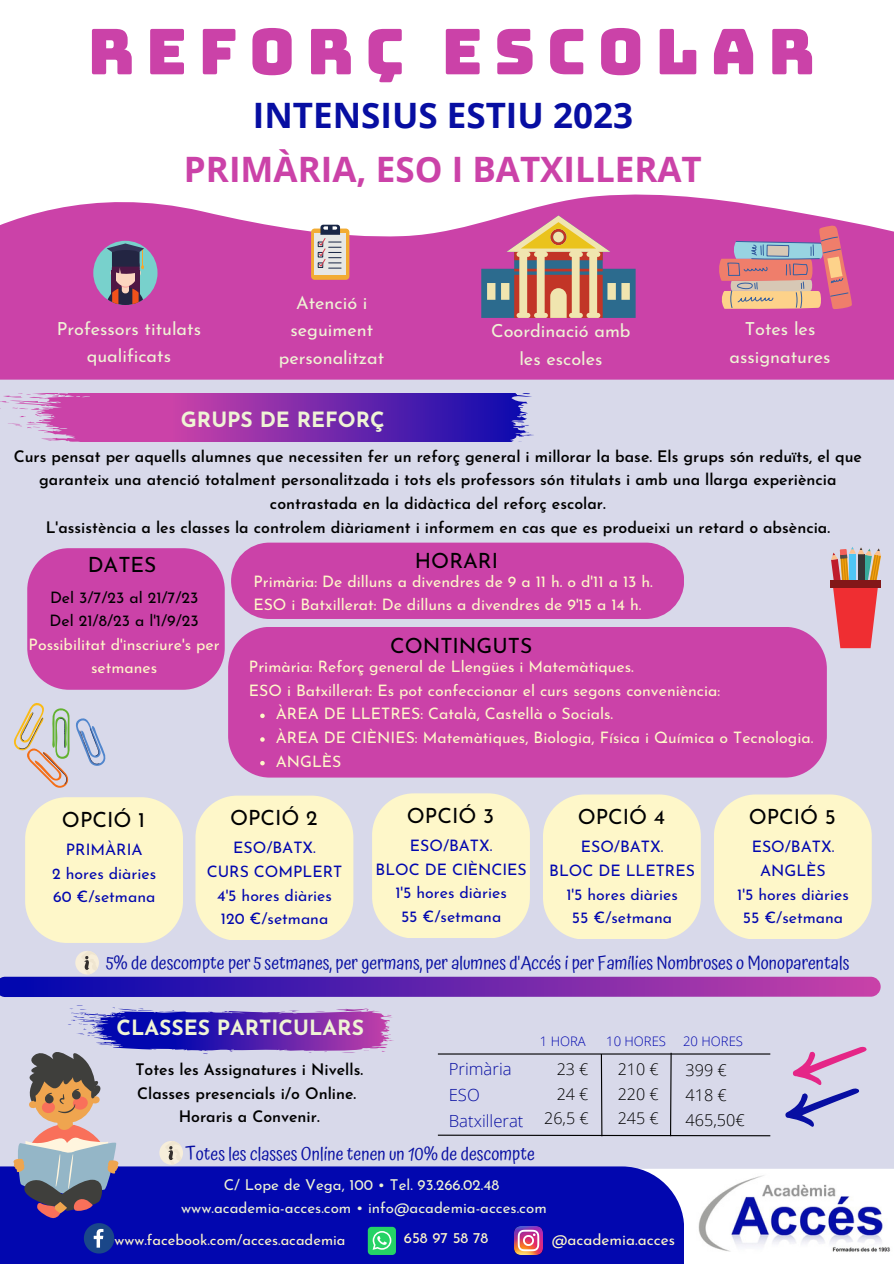
<style>
.page{position:relative;width:894px;height:1264px;background:#fff}
.page>*{position:absolute;margin:0;border:0;box-sizing:border-box;transform-origin:0 0}
.t1{font:63px "Bungee";letter-spacing:.18em;color:#cb42a8}
.t2{font:700 34.95px "Open Sans";color:#cb42a8}
.t3{font:700 34.95px "Open Sans";color:#070ea2}
.t4{font:21px "Josefin Sans";color:#000}
.t5{font:700 21px "Josefin Sans";color:#eff4d5}
.t6{font:18px "Atma";color:#070ea2}
.t7{font:18px/27.5px "Josefin Sans";color:#eff4d5;text-align:center}
.t8{font:300 16.8px "Open Sans";color:#070ea2}
.t9{font:300 16.2px "Open Sans";color:#000}
.t10{font:300 16.05px "Open Sans";color:#000}
.t11{font:600 15.75px/23.7px "Josefin Sans";color:#000;text-align:center}
.t12{font:15.75px/23.7px "Josefin Sans";color:#fef7c9;text-align:center}
.t13{font:15.75px "Josefin Sans";color:#0207af}
.t14{font:15.75px "Josefin Sans";color:#000}
.t15{font:15.3px "Josefin Sans";color:#fef7c9}
.t16{font:15px "Josefin Sans";color:#eff4d5}
.t17{font:15px "Josefin Sans";color:#fef7c9}
.t18{font:14.7px "Josefin Sans";color:#fef7c9}
.t19{font:300 13.05px "Open Sans";color:#0207af}
</style>
<div class="page">
<div style="left:0;top:379px;width:893px;height:789px;background:#d8d9ea"></div>
<div style="left:228px;top:627px;width:598px;height:150px;background:#cb42a8"></div>
<div style="left:0;top:1166px;width:683px;height:97px;background:#0207af"></div>
<svg style="left:0;top:194px;width:893px;height:185px;background:#d15ab3"></svg>
<img style="left:698px;top:1175px;width:192px;height:77px">
<div style="left:311px;top:228px;width:38px;height:52px;background:#f2ac34;border-radius:4px"></div>
<div style="left:314px;top:233px;width:32px;height:42px;background:#e7e7e5"></div>
<svg style="left:318px;top:225px;width:23px;height:44px"></svg>
<div style="left:93px;top:241px;width:64px;height:64px;background:#78d1cc;border-radius:50%"></div>
<svg style="left:107px;top:243px;width:37px;height:62px"></svg>
<svg style="left:0;top:393px;width:539px;height:48px;background:#8e42b2"></svg>
<img style="left:514px;top:1226px;width:28px;height:28px">
<div style="left:367px;top:1226px;width:29px;height:28px;background:#25d366;border-radius:4px"></div>
<svg style="left:830px;top:547px;width:50px;height:101px;background:#d26f6d"></svg>
<div style="left:830px;top:580px;width:50px;height:7px;background:#821718"></div>
<div style="left:436px;top:1051px;width:335px;height:86px;background:#d8d9ea"></div>
<div style="left:27px;top:548px;width:197px;height:141px;background:#cb42a8"></div>
<div style="left:231px;top:542px;width:452px;height:77px;background:#cb42a8;border-radius:38px"></div>
<div style="left:25px;top:797px;width:158px;height:145px;background:#fef7c9"></div>
<svg style="left:195px;top:795px;width:158px;height:145px;background:#fbf4cb"></svg>
<div style="left:372px;top:793px;width:158px;height:144px;background:#fef7c9"></div>
<div style="left:543px;top:794px;width:157px;height:145px;background:#fef7c9"></div>
<svg style="left:713px;top:794px;width:158px;height:145px;background:#fbf4cb"></svg>
<svg style="left:481px;top:215px;width:154px;height:103px;background:#b37c89"></svg>
<svg style="left:0;top:950px;width:880px;height:47px;background:#a58bcf"></svg>
<svg style="left:12px;top:1004px;width:385px;height:249px"></svg>
<svg style="left:717px;top:225px;width:135px;height:84px;background:#d08498"></svg>
<svg style="left:13px;top:700px;width:92px;height:87px;background:#cdccce"></svg>
<svg style="left:260px;top:713px;width:4px;height:5px"></svg>
<svg style="left:260px;top:737px;width:4px;height:4px"></svg>
<svg style="left:260px;top:761px;width:4px;height:4px"></svg>
<svg style="left:779px;top:1033px;width:94px;height:101px;background:#c9bddd"></svg>
<p class="t1" style="left:87px;top:20px;width:728px">REFORÇ ESCOLAR</p>
<p class="t3" style="left:253px;top:90px;width:381px">INTENSIUS ESTIU 2023</p>
<p class="t2" style="left:184px;top:144px;width:519px">PRIMÀRIA, ESO I BATXILLERAT</p>
<p class="t7" style="left:57px;top:316px;width:146px">Professors titulats qualificats</p>
<p class="t7" style="left:278px;top:291px;width:107px">Atenció i seguiment personalitzat</p>
<p class="t5" style="left:181px;top:411px;width:205px">GRUPS DE REFORÇ</p>
<p class="t7" style="left:491px;top:318px;width:141px;line-height:27.9px">Coordinació amb les escoles</p>
<p class="t7" style="left:729px;top:316px;width:102px">Totes les assignatures</p>
<p class="t11" style="left:14px;top:446px;width:849px">Curs pensat per aquells alumnes que necessiten fer un reforç general i millorar la base. Els grups són reduïts, el que garanteix una atenció totalment personalitzada i tots els professors són titulats i amb una llarga experiència contrastada en la didàctica del reforç escolar.</p>
<p class="t11" style="left:46px;top:517px;width:785px">L'assistència a les classes la controlem diàriament i informem en cas que es produeixi un retard o absència.</p>
<p class="t4" style="left:415px;top:552px;width:85px">HORARI</p>
<p class="t4" style="left:88px;top:556px;width:70px">DATES</p>
<p class="t14" style="left:50px;top:590px;width:150px">Del 3/7/23 al 21/7/23</p>
<p class="t14" style="left:50px;top:614px;width:151px">Del 21/8/23 a l'1/9/23</p>
<p class="t12" style="left:29px;top:634px;width:192px">Possibilitat d'inscriure's per setmanes</p>
<p class="t12" style="left:253px;top:571px;width:401px">Primària: De dilluns a divendres de 9 a 11 h. o d'11 a 13 h.</p>
<p class="t12" style="left:253px;top:594px;width:389px">ESO i Batxillerat: De dilluns a divendres de 9'15 a 14 h.</p>
<p class="t4" style="left:390px;top:637px;width:144px">CONTINGUTS</p>
<p class="t12" style="left:249px;top:656px;width:386px">Primària: Reforç general de Llengües i Matemàtiques.</p>
<p class="t12" style="left:249px;top:679px;width:472px">ESO i Batxillerat: Es pot confeccionar el curs segons conveniència:</p>
<p class="t12" style="left:276px;top:703px;width:339px">ÀREA DE LLETRES: Català, Castellà o Socials.</p>
<p class="t12" style="left:276px;top:727px;width:539px">ÀREA DE CIÈNIES: Matemàtiques, Biologia, Física i Química o Tecnologia.</p>
<p class="t12" style="left:276px;top:750px;width:67px">ANGLÈS</p>
<p class="t4" style="left:62px;top:810px;width:85px">OPCIÓ 1</p>
<p class="t4" style="left:230px;top:809px;width:89px">OPCIÓ 2</p>
<p class="t4" style="left:407px;top:807px;width:89px">OPCIÓ 3</p>
<p class="t4" style="left:577px;top:808px;width:89px">OPCIÓ 4</p>
<p class="t4" style="left:748px;top:808px;width:89px">OPCIÓ 5</p>
<p class="t13" style="left:751px;top:840px;width:84px">ESO/BATX.</p>
<p class="t13" style="left:760px;top:864px;width:67px">ANGLÈS</p>
<p class="t13" style="left:737px;top:887px;width:113px">1'5 hores diàries</p>
<p class="t13" style="left:742px;top:911px;width:102px">55 €/setmana</p>
<p class="t13" style="left:410px;top:839px;width:84px">ESO/BATX.</p>
<p class="t13" style="left:375px;top:862px;width:153px">BLOC DE CIÈNCIES</p>
<p class="t13" style="left:395px;top:886px;width:113px">1'5 hores diàries</p>
<p class="t13" style="left:401px;top:910px;width:102px">55 €/setmana</p>
<p class="t13" style="left:66px;top:843px;width:78px">PRIMÀRIA</p>
<p class="t13" style="left:52px;top:866px;width:105px">2 hores diàries</p>
<p class="t13" style="left:53px;top:890px;width:104px">60 €/setmana</p>
<p class="t13" style="left:580px;top:840px;width:84px">ESO/BATX.</p>
<p class="t13" style="left:549px;top:864px;width:147px">BLOC DE LLETRES</p>
<p class="t13" style="left:566px;top:887px;width:113px">1'5 hores diàries</p>
<p class="t13" style="left:571px;top:911px;width:102px">55 €/setmana</p>
<p class="t6" style="left:106px;top:952px;width:744px">5% de descompte per 5 setmanes, per germans, per alumnes d'Accés i per Famílies Nombroses o Monoparentals</p>
<p class="t13" style="left:233px;top:841px;width:84px">ESO/BATX.</p>
<p class="t13" style="left:207px;top:865px;width:137px">CURS COMPLERT</p>
<p class="t13" style="left:217px;top:888px;width:116px">4'5 hores diàries</p>
<p class="t13" style="left:221px;top:912px;width:109px">120 €/setmana</p>
<p class="t5" style="left:116px;top:1019px;width:249px">CLASSES PARTICULARS</p>
<p class="t11" style="left:135px;top:1059px;width:229px">Totes les Assignatures i Nivells.</p>
<p class="t11" style="left:137px;top:1082px;width:220px">Classes presencials i/o Online.</p>
<p class="t11" style="left:179px;top:1106px;width:142px">Horaris a Convenir.</p>
<p class="t8" style="left:448px;top:1057px;width:64px">Primària</p>
<p class="t8" style="left:448px;top:1083px;width:33px">ESO</p>
<p class="t8" style="left:448px;top:1109px;width:76px">Batxillerat</p>
<p class="t19" style="left:539px;top:1032px;width:47px">1 HORA</p>
<p class="t19" style="left:606px;top:1032px;width:61px">10 HORES</p>
<p class="t19" style="left:683px;top:1032px;width:61px">20 HORES</p>
<p class="t10" style="left:556px;top:1058px;width:33px">23 €</p>
<p class="t10" style="left:617px;top:1058px;width:42px">210 €</p>
<p class="t10" style="left:556px;top:1082px;width:33px">24 €</p>
<p class="t10" style="left:617px;top:1082px;width:42px">220 €</p>
<p class="t10" style="left:544px;top:1107px;width:46px">26,5 €</p>
<p class="t10" style="left:617px;top:1107px;width:42px">245 €</p>
<p class="t9" style="left:685px;top:1058px;width:43px">399 €</p>
<p class="t9" style="left:685px;top:1083px;width:43px">418 €</p>
<p class="t9" style="left:685px;top:1108px;width:61px">465,50€</p>
<p class="t6" style="left:185px;top:1143px;width:351px">Totes les classes Online tenen un 10% de descompte</p>
<p class="t16" style="left:224px;top:1178px;width:277px">C/ Lope de Vega, 100 • Tel. 93.266.02.48</p>
<p class="t16" style="left:181px;top:1201px;width:367px">www.academia-acces.com • info@academia-acces.com</p>
<p class="t18" style="left:115px;top:1233px;width:232px">www.facebook.com/acces.academia</p>
<p class="t17" style="left:404px;top:1231px;width:86px">658 97 58 78</p>
<p class="t15" style="left:551px;top:1233px;width:125px">@academia.acces</p>
</div>
